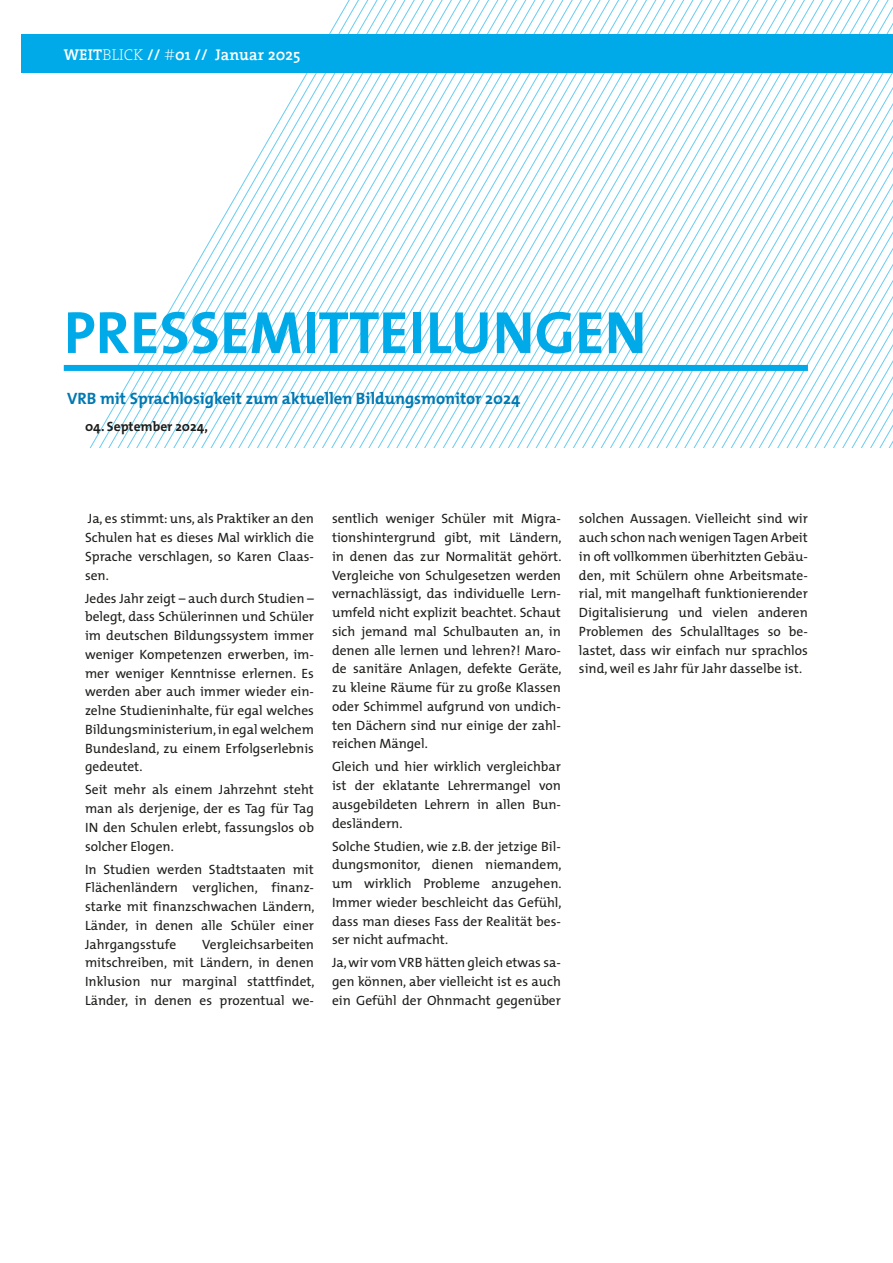
<style>
.page{position:relative;width:893px;height:1263px;background:#fff}
.page>*{position:absolute;margin:0;border:0;box-sizing:border-box;transform-origin:0 0}
.t1{font:700 60px "The Mix";color:#00aae8}
.t2{font:700 16.5px "The Mix";color:#0078b2}
.t3{font:600 15.75px "The Serif";letter-spacing:.01em;color:#fff}
.t4{font:13.5px/18.8px "The Mix";color:#1d1d1b;text-align:justify}
.t5{font:700 13.5px "The Mix";color:#1d1d1b}
.s1{font-weight:200}
</style>
<div class="page">
<svg style="left:21px;top:0;width:872px;height:448px"></svg>
<div style="left:21px;top:34px;width:872px;height:38px;background:#00aae8"></div>
<div style="left:64px;top:365px;width:744px;height:6px;background:#00aae8"></div>
<p class="t3" style="left:64px;top:42px;width:238px">WEIT<span class="s1">BLICK</span> // <span class="s1">#</span>01 // Januar 2025</p>
<p class="t3" style="left:64px;top:46px;width:207px">Lehrstoff // #03 // Juni 2012</p>
<p class="t1" style="left:64px;top:282px;width:584px">PRESSEMITTEILUNGEN</p>
<p class="t2" style="left:67px;top:384px;width:455px">VRB mit Sprachlosigkeit zum aktuellen Bildungsmonitor 2024</p>
<p class="t5" style="left:85px;top:415px;width:124px">04. September 2024,</p>
<p class="t4" style="left:85px;top:509px;width:230px">Ja, es stimmt: uns, als Praktiker an den Schulen hat es dieses Mal wirklich die Sprache verschlagen, so Karen Claas&shy;sen.</p>
<p class="t4" style="left:85px;top:588px;width:230px">Jedes Jahr zeigt – auch durch Studien – belegt, dass Schülerinnen und Schüler im deutschen Bildungssystem immer weniger Kompetenzen erwerben, im&shy;mer weniger Kenntnisse erlernen. Es werden aber auch immer wieder ein&shy;zelne Studieninhalte, für egal welches Bildungsministerium, in egal welchem Bundesland, zu einem Erfolgserlebnis gedeutet.</p>
<p class="t4" style="left:85px;top:780px;width:230px">Seit mehr als einem Jahrzehnt steht man als derjenige, der es Tag für Tag IN den Schulen erlebt, fassungslos ob solcher Elogen.</p>
<p class="t4" style="left:85px;top:859px;width:231px">In Studien werden Stadtstaaten mit Flächenländern verglichen, finanz&shy;starke mit finanzschwachen Ländern, Länder, in denen alle Schüler einer Jahrgangsstufe</p>
<p class="t4" style="left:85px;top:934px;width:231px;text-indent:117px">Vergleichsarbeiten mitschreiben, mit Ländern, in denen Inklusion nur marginal stattfindet, Länder, in denen es prozentual we-</p>
<p class="t4" style="left:332px;top:509px;width:231px">sentlich weniger Schüler mit Migra&shy;tionshintergrund gibt, mit Ländern, in denen das zur Normalität gehört.<br>Vergleiche von Schulgesetzen werden vernachlässigt, das individuelle Lern&shy;umfeld nicht explizit beachtet. Schaut sich jemand mal Schulbauten an, in denen alle lernen und lehren?! Maro&shy;de sanitäre Anlagen, defekte Geräte, zu kleine Räume für zu große Klassen oder Schimmel aufgrund von undich&shy;ten Dächern sind nur einige der zahl&shy;reichen Mängel.</p>
<p class="t4" style="left:332px;top:757px;width:230px">Gleich und hier wirklich vergleichbar ist der eklatante Lehrermangel von ausgebildeten Lehrern in allen Bun&shy;desländern.</p>
<p class="t4" style="left:332px;top:836px;width:231px">Solche Studien, wie z.B. der jetzige Bil&shy;dungsmonitor, dienen niemandem, um wirklich Probleme anzugehen.<br>Immer wieder beschleicht das Gefühl, dass man dieses Fass der Realität bes&shy;ser nicht aufmacht.</p>
<p class="t4" style="left:332px;top:953px;width:230px">Ja, wir vom VRB hätten gleich etwas sa&shy;gen können, aber vielleicht ist es auch ein Gefühl der Ohnmacht gegenüber</p>
<p class="t4" style="left:579px;top:509px;width:230px">solchen Aussagen. Vielleicht sind wir auch schon nach wenigen Tagen Arbeit in oft vollkommen überhitzten Gebäu&shy;den, mit Schülern ohne Arbeitsmate&shy;rial, mit mangelhaft funktionierender Digitalisierung und vielen anderen Problemen des Schulalltages so be&shy;lastet, dass wir einfach nur sprachlos sind, weil es Jahr für Jahr dasselbe ist.</p>
</div>
